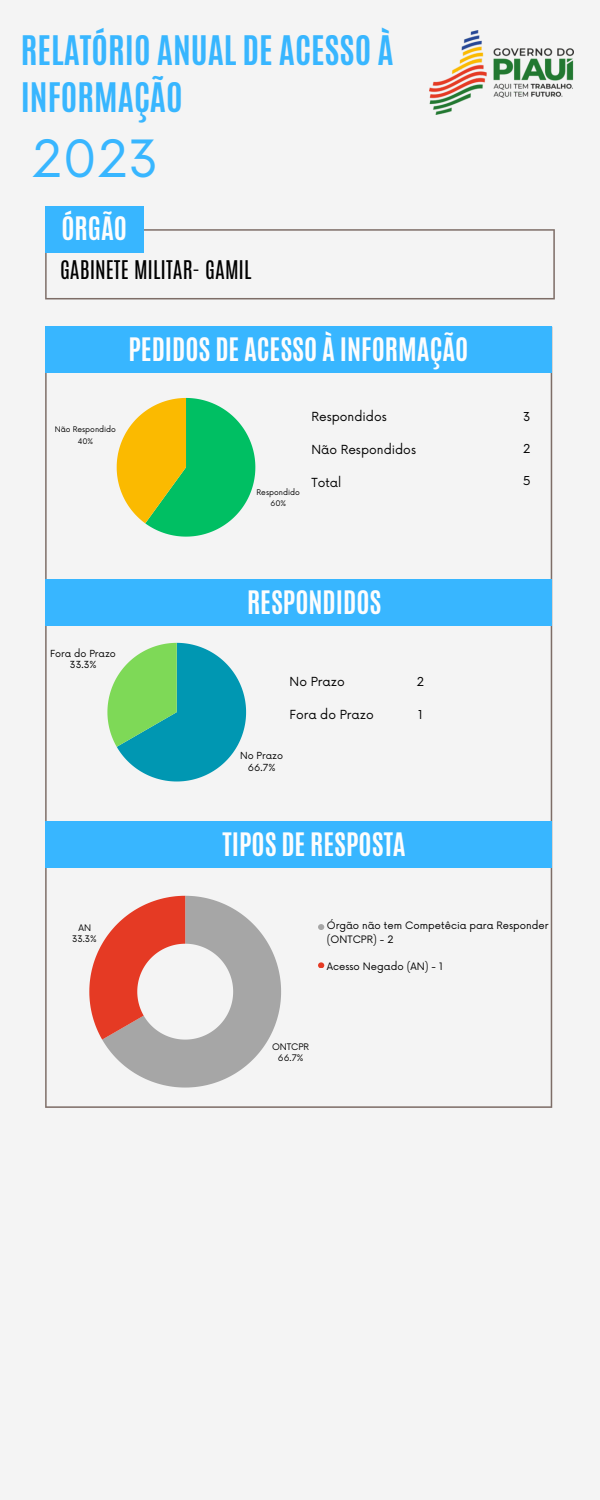
<style>
.page{position:relative;width:600px;height:1500px;background:#f4f4f4}
.page>*{position:absolute;margin:0;border:0;box-sizing:border-box;transform-origin:0 0}
.t1{font:50px "Now";color:#38b6ff}
.t2{font:700 34px/47.2px "Antonio";color:#38b6ff}
.t3{font:700 27px "Antonio";color:#fdfdfd}
.t4{font:21.5px "Antonio";color:#000}
.t5{font:12.2px "Now";color:#000}
.t6{font:12px "Now";color:#000}
.t7{font:10px/13.5px "Now";color:#000}
.t8{font:9.5px/11.9px "Now";color:#000;text-align:center}
.t9{font:8.8px/11.2px "Now";color:#000;text-align:center}
.t10{font:7.5px/11.6px "Now";color:#000;text-align:center}
</style>
<div class="page">
<svg style="left:45px;top:373px;width:507px;height:735px"></svg>
<svg style="left:117px;top:398px;width:138px;height:139px"></svg>
<svg style="left:89px;top:896px;width:192px;height:192px"></svg>
<svg style="left:45px;top:229px;width:510px;height:70px"></svg>
<div style="left:45px;top:206px;width:98px;height:46px;background:#38b6ff"></div>
<div style="left:45px;top:327px;width:507px;height:46px;background:#38b6ff"></div>
<div style="left:45px;top:579px;width:507px;height:46px;background:#38b6ff"></div>
<svg style="left:107px;top:643px;width:139px;height:138px"></svg>
<img style="left:430px;top:30px;width:143px;height:85px">
<div style="left:45px;top:821px;width:507px;height:47px;background:#38b6ff"></div>
<svg style="left:318px;top:924px;width:6px;height:6px"></svg>
<svg style="left:318px;top:962px;width:6px;height:6px"></svg>
<h3 class="t2" style="left:21px;top:27px;width:374px">RELATÓRIO ANUAL DE ACESSO À<br>INFORMAÇÃO</h3>
<p class="t1" style="left:32px;top:131px;width:128px">2023</p>
<p class="t3" style="left:61px;top:210px;width:67px">ÓRGÃO</p>
<h3 class="t4" style="left:60px;top:255px;width:193px">GABINETE MILITAR- GAMIL</h3>
<h2 class="t3" style="left:129px;top:331px;width:341px">PEDIDOS DE ACESSO À INFORMAÇÃO</h2>
<p class="t10" style="left:55px;top:424px;width:63px">Não Respondido<br>40%</p>
<p class="t10" style="left:257px;top:487px;width:45px">Respondido<br>60%</p>
<h3 class="t5" style="left:311px;top:409px;width:77px">Respondidos</h3>
<h5 class="t5" style="left:311px;top:442px;width:106px">Não Respondidos</h5>
<h5 class="t5" style="left:311px;top:475px;width:31px">Total</h5>
<p class="t6" style="left:523px;top:410px;width:9px">3</p>
<h5 class="t6" style="left:523px;top:442px;width:9px">2</h5>
<h5 class="t6" style="left:523px;top:474px;width:9px">5</h5>
<p class="t8" style="left:50px;top:648px;width:67px">Fora do Prazo<br>33.3%</p>
<p class="t9" style="left:72px;top:923px;width:26px;line-height:10.9px">AN<br>33.3%</p>
<h1 class="t3" style="left:247px;top:583px;width:136px">RESPONDIDOS</h1>
<h5 class="t5" style="left:290px;top:675px;width:57px">No Prazo</h5>
<p class="t5" style="left:290px;top:708px;width:86px">Fora do Prazo</p>
<p class="t6" style="left:418px;top:708px;width:6px">1</p>
<p class="t6" style="left:417px;top:675px;width:9px">2</p>
<p class="t8" style="left:240px;top:750px;width:44px">No Prazo<br>66.7%</p>
<h4 class="t3" style="left:223px;top:825px;width:185px">TIPOS DE RESPOSTA</h4>
<p class="t7" style="left:327px;top:919px;width:223px">Órgão não tem Competêcia para Responder (ONTCPR) - 2</p>
<p class="t7" style="left:327px;top:960px;width:118px">Acesso Negado (AN) - 1</p>
<p class="t9" style="left:272px;top:1042px;width:39px">ONTCPR<br>66.7%</p>
</div>
